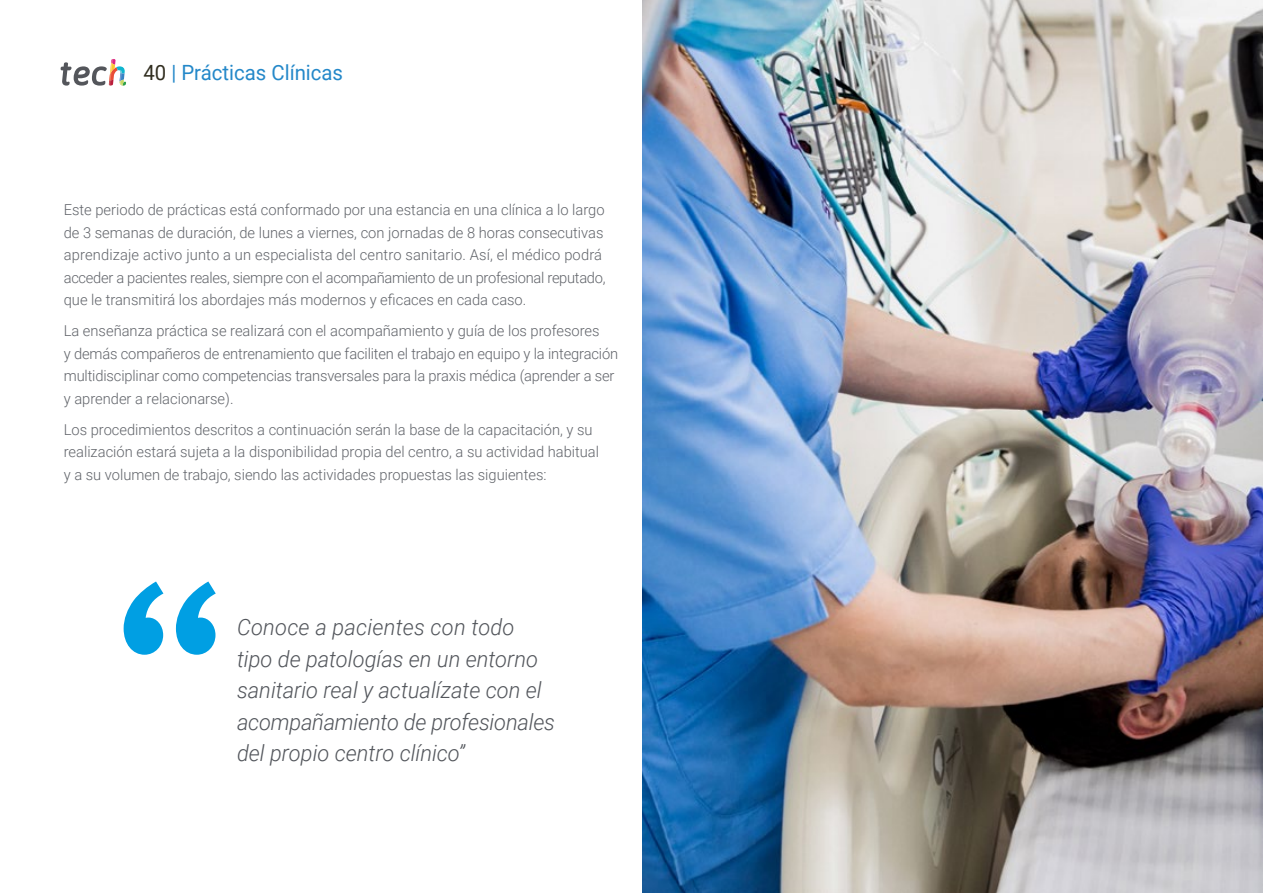
<style>
.page{position:relative;width:1263px;height:893px;background:#fff}
.page>*{position:absolute;margin:0;border:0;box-sizing:border-box;transform-origin:0 0}
.t1{font:italic 300 22.5px/31.5px "Roboto";color:#52555b}
.t2{font:21px "Roboto";color:#2488c9}
.t3{font:300 15px/22.5px "Roboto";color:#61646a}
.s1{color:#312e20}
</style>
<div class="page">
<svg style="left:61px;top:59px;width:65px;height:27px"></svg>
<img style="left:642px;top:0;width:621px;height:893px">
<svg style="left:124px;top:581px;width:92px;height:74px"></svg>
<h2 class="t2" style="left:144px;top:57px;width:201px"><span class="s1">40</span> | Prácticas Clínicas</h2>
<p class="t3" style="left:64px;top:198px;width:543px">Este periodo de prácticas está conformado por una estancia en una clínica a lo largo de 3 semanas de duración, de lunes a viernes, con jornadas de 8 horas consecutivas aprendizaje activo junto a un especialista del centro sanitario. Así, el médico podrá acceder a pacientes reales, siempre con el acompañamiento de un profesional reputado, que le transmitirá los abordajes más modernos y eficaces en cada caso.</p>
<p class="t3" style="left:64px;top:319px;width:556px">La enseñanza práctica se realizará con el acompañamiento y guía de los profesores<br>y demás compañeros de entrenamiento que faciliten el trabajo en equipo y la integración multidisciplinar como competencias transversales para la praxis médica (aprender a ser y aprender a relacionarse).</p>
<p class="t3" style="left:64px;top:417px;width:537px">Los procedimientos descritos a continuación serán la base de la capacitación, y su realización estará sujeta a la disponibilidad propia del centro, a su actividad habitual y a su volumen de trabajo, siendo las actividades propuestas las siguientes:</p>
<h1 class="t1" style="left:237px;top:610px;width:319px">Conoce a pacientes con todo tipo de patologías en un entorno sanitario real y actualízate con el acompañamiento de profesionales del propio centro clínico”</h1>
</div>
